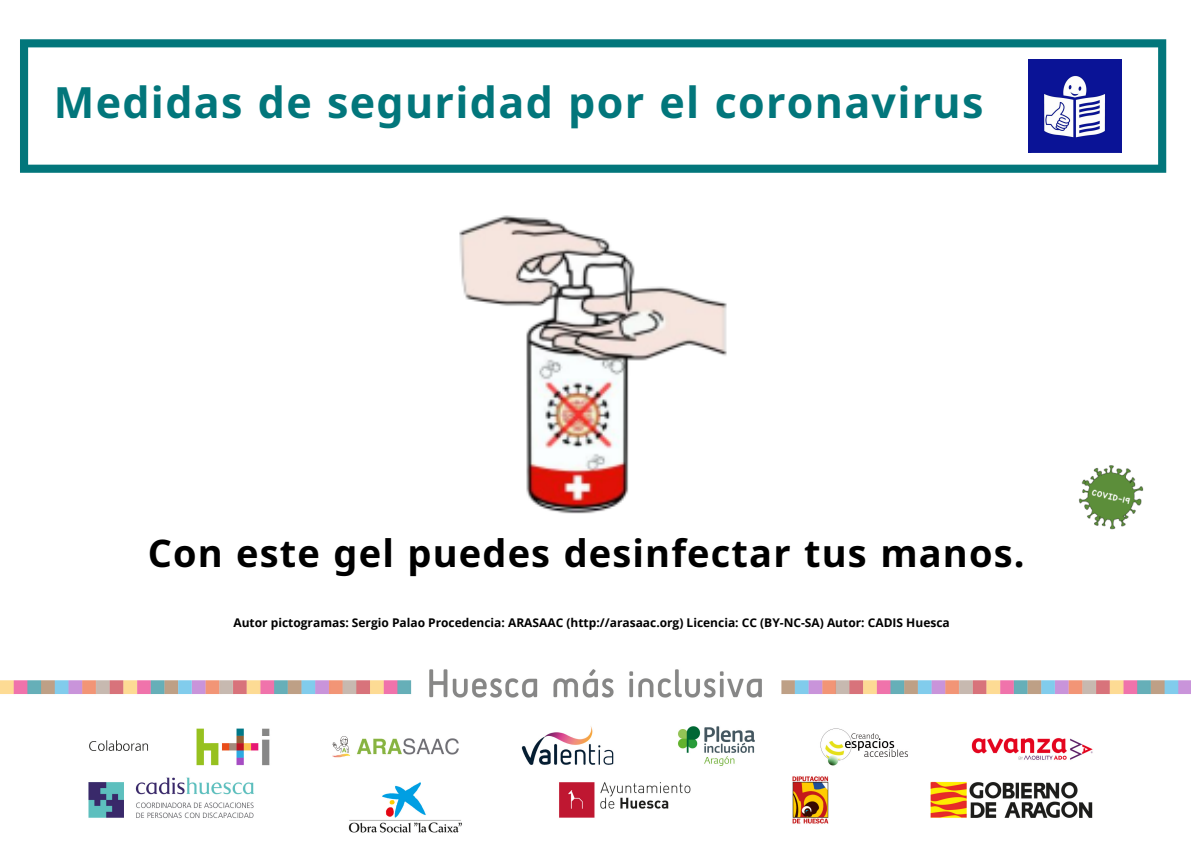
<style>
.page{position:relative;width:1191px;height:843px;background:#fff}
.page>*{position:absolute;margin:0;border:0;box-sizing:border-box;transform-origin:0 0}
.t1{font:700 43px "Noto Sans";letter-spacing:.03em;color:#02767b}
.t2{font:700 38px "Noto Sans";letter-spacing:.03em;color:#000}
.t3{font:700 12px "Open Sans";color:#000}
.s1{font-family:"Anmol Uni Bani True"}
</style>
<div class="page">
<svg style="left:20px;top:39px;width:1146px;height:134px"></svg>
<img style="left:1027px;top:60px;width:94px;height:93px">
<img style="left:1078px;top:465px;width:66px;height:65px">
<img style="left:459px;top:215px;width:268px;height:299px">
<img style="left:0;top:669px;width:1190px;height:164px">
<h1 class="t1" style="left:54px;top:72px;width:931px">Medidas de seguridad por el coronavirus</h1>
<h2 class="t2" style="left:148px;top:526px;width:878px">Con este gel puedes desinfectar tus manos<span class="s1">.</span></h2>
<p class="t3" style="left:233px;top:614px;width:717px">Autor pictogramas: Sergio Palao Procedencia: ARASAAC (http://arasaac.org) Licencia: CC (BY-NC-SA) Autor: CADIS Huesca</p>
</div>
